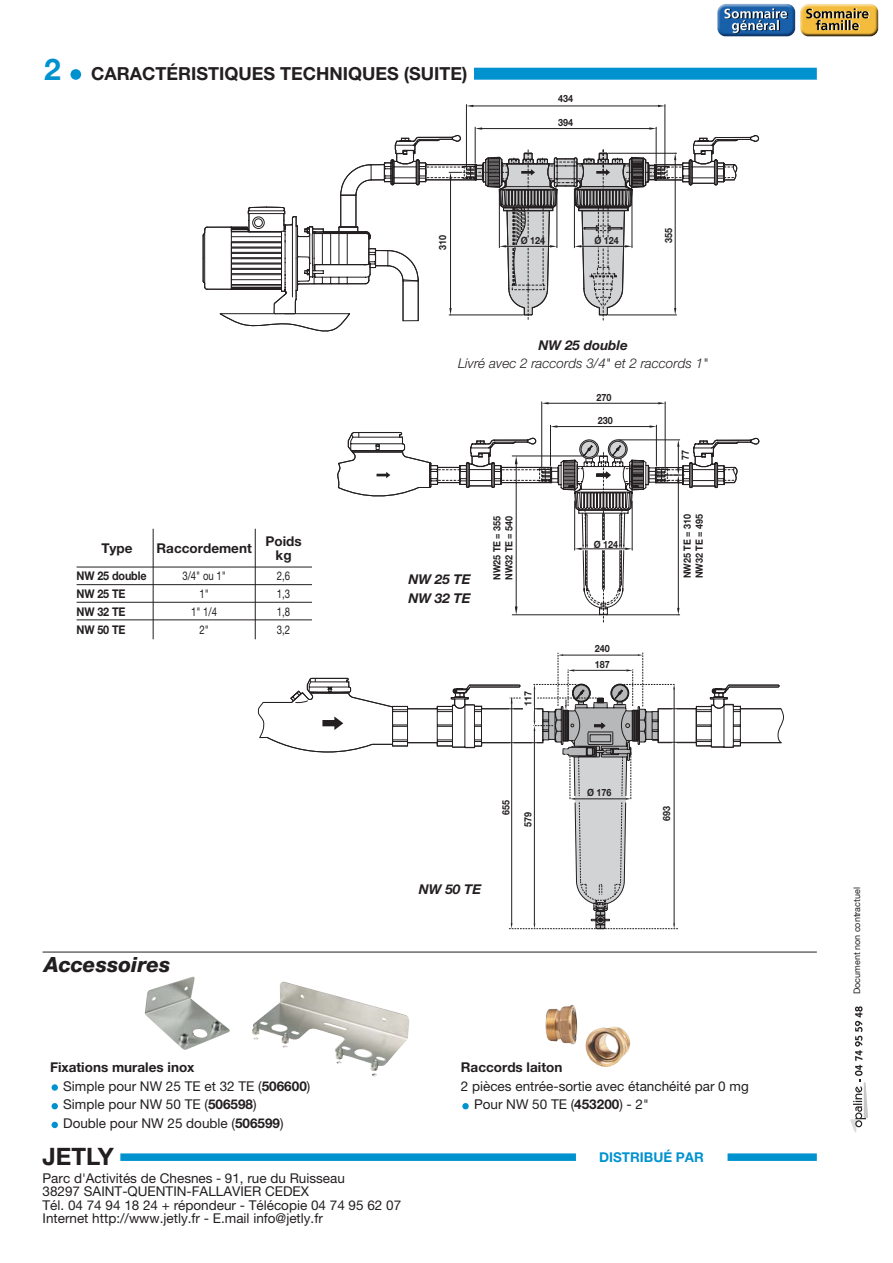
<style>
.page{position:relative;width:893px;height:1263px;background:#fff}
.page>*{position:absolute;margin:0;border:0;box-sizing:border-box;transform-origin:0 0}
.t1{font:700 24px "Helvetica Neue";color:#231f20}
.t2{font:italic 800 21px "Helvetica Neue";color:#231f20}
.t3{font:700 18px "Helvetica Neue";color:#231f20}
.t4{font:13.5px/18.8px "Helvetica Neue";color:#231f20}
.t5{font:700 13.5px/13.5px "Helvetica Neue";color:#231f20;text-align:center}
.t6{font:italic 300 13.5px "Helvetica Neue";color:#231f20}
.t7{font:italic 700 13.5px/18.8px "Helvetica Neue";color:#231f20}
.t8{font:700 13.5px "Helvetica Neue";color:#0092cf}
.t9{font:12px/18px "Helvetica Neue";color:#231f20;text-align:center;scale:.8 1}
.t10{font:700 12px/18px "Helvetica Neue";letter-spacing:-.01em;color:#231f20;scale:.9 1}
.t11{font:700 9.9px/12px "Helvetica Neue";color:#231f20;scale:.9 1}
.t12{font:9px "Helvetica Neue";color:#231f20}
.s1{font-size:30px;color:#0092cf}
.s2{font-weight:700}
</style>
<div class="page">
<div style="left:120px;top:1153px;width:456px;height:8px;background:#0092cf"></div>
<div style="left:727px;top:1153px;width:89px;height:8px;background:#0092cf"></div>
<div style="left:474px;top:68px;width:342px;height:12px;background:#0092cf"></div>
<div style="left:70px;top:69px;width:11px;height:11px;background:#0092cf;border-radius:50%"></div>
<svg style="left:337px;top:401px;width:423px;height:221px"></svg>
<svg style="left:203px;top:104px;width:556px;height:228px"></svg>
<svg style="left:258px;top:653px;width:525px;height:276px"></svg>
<div style="left:523px;top:706px;width:11px;height:5px;background:#fff"></div>
<hr style="left:77px;top:567px;width:235px;height:1px;background:#231f20">
<hr style="left:77px;top:584px;width:235px;height:1px;background:#231f20">
<hr style="left:77px;top:602px;width:235px;height:1px;background:#231f20">
<hr style="left:77px;top:619px;width:235px;height:1px;background:#231f20">
<hr style="left:153px;top:529px;width:1px;height:110px;background:#231f20">
<hr style="left:255px;top:529px;width:1px;height:110px;background:#231f20">
<svg style="left:52px;top:1122px;width:6px;height:6px"></svg>
<svg style="left:52px;top:1103px;width:6px;height:6px"></svg>
<div style="left:52px;top:1084px;width:6px;height:7px;background:#0092cf;border-radius:50%"></div>
<svg style="left:462px;top:1103px;width:6px;height:6px"></svg>
<hr style="left:43px;top:952px;width:773px;height:1px;background:#231f20">
<img style="left:144px;top:976px;width:86px;height:74px">
<img style="left:545px;top:1004px;width:33px;height:41px">
<img style="left:585px;top:1026px;width:46px;height:42px">
<svg style="left:850px;top:1006px;width:18px;height:126px"></svg>
<img style="left:252px;top:981px;width:157px;height:95px">
<img style="left:717px;top:4px;width:161px;height:33px">
<h3 class="t3" style="left:44px;top:67px;width:425px"><span class="s1">2</span> CARACTÉRISTIQUES TECHNIQUES (SUITE)</h3>
<p class="t11" style="left:558px;top:94px;width:18px">434</p>
<p class="t11" style="left:558px;top:117px;width:18px">394</p>
<p class="t11" style="left:437px;top:250px;width:18px;rotate:-90deg">310</p>
<p class="t11" style="left:520px;top:235px;width:29px">Ø 124</p>
<p class="t11" style="left:594px;top:235px;width:29px">Ø 124</p>
<p class="t11" style="left:663px;top:243px;width:18px;rotate:-90deg">355</p>
<p class="t7" style="left:538px;top:337px;width:91px">NW 25 double</p>
<p class="t6" style="left:458px;top:359px;width:252px">Livré avec 2 raccords 3/4" et 2 raccords 1"</p>
<p class="t5" style="left:101px;top:543px;width:33px">Type</p>
<p class="t5" style="left:156px;top:543px;width:97px">Raccordement</p>
<p class="t5" style="left:265px;top:536px;width:38px">Poids kg</p>
<p class="t10" style="left:77px;top:568px;width:79px">NW 25 double<br>NW 25 TE<br>NW 32 TE<br>NW 50 TE</p>
<p class="t9" style="left:182px;top:568px;width:56px">3/4" ou 1"<br>1"<br>1" 1/4<br>2"</p>
<p class="t9" style="left:277px;top:568px;width:18px;text-align:justify">2,6<br>1,3<br>1,8<br>3,2</p>
<h2 class="t2" style="left:44px;top:957px;width:128px">Accessoires</h2>
<p class="t7" style="left:408px;top:571px;width:64px">NW 25 TE<br>NW 32 TE</p>
<p class="t11" style="left:596px;top:392px;width:18px">270</p>
<p class="t11" style="left:597px;top:415px;width:18px">230</p>
<p class="t11" style="left:680px;top:460px;width:13px;rotate:-90deg">77</p>
<p class="t11" style="left:491px;top:580px;width:73px;rotate:-90deg">NW25 TE = 355<br>NW32 TE = 540</p>
<p class="t11" style="left:682px;top:578px;width:73px;rotate:-90deg">NW25 TE = 310<br>NW32 TE = 495</p>
<p class="t11" style="left:593px;top:539px;width:29px">Ø 124</p>
<p class="t11" style="left:594px;top:643px;width:18px">240</p>
<p class="t11" style="left:523px;top:706px;width:18px;rotate:-90deg">117</p>
<p class="t11" style="left:594px;top:659px;width:18px">187</p>
<p class="t11" style="left:501px;top:815px;width:18px;rotate:-90deg">655</p>
<p class="t11" style="left:587px;top:787px;width:29px">Ø 176</p>
<p class="t11" style="left:523px;top:827px;width:18px;rotate:-90deg">579</p>
<p class="t11" style="left:661px;top:821px;width:18px;rotate:-90deg">693</p>
<p class="t7" style="left:419px;top:881px;width:64px">NW 50 TE</p>
<p class="t4" style="left:63px;top:1059px;width:249px;text-indent:-13px"><span class="s2">Fixations murales inox<br></span>Simple pour NW 25 TE et 32 TE (<span class="s2">506600</span>)<br>Simple pour NW 50 TE (<span class="s2">506598</span>)<br>Double pour NW 25 double (<span class="s2">506599</span>)</p>
<p class="t5" style="left:461px;top:1062px;width:103px">Raccords laiton</p>
<p class="t4" style="left:474px;top:1078px;width:276px;text-indent:-13px">2 pièces entrée-sortie avec étanchéité par 0 mg<br>Pour NW 50 TE (<span class="s2">453200</span>) - 2"</p>
<h1 class="t1" style="left:43px;top:1148px;width:73px">JETLY</h1>
<p class="t8" style="left:599px;top:1152px;width:106px">DISTRIBUÉ PAR</p>
<p class="t4" style="left:43px;top:1173px;width:360px;line-height:13.5px">Parc d'Activités de Chesnes - 91, rue du Ruisseau<br>38297 SAINT-QUENTIN-FALLAVIER CEDEX<br>Tél. 04 74 94 18 24 + répondeur - Télécopie 04 74 95 62 07<br>Internet http://www.jetly.fr - E.mail info@jetly.fr</p>
<p class="t12" style="left:853px;top:994px;width:109px;rotate:-90deg">Document non contractuel</p>
</div>
